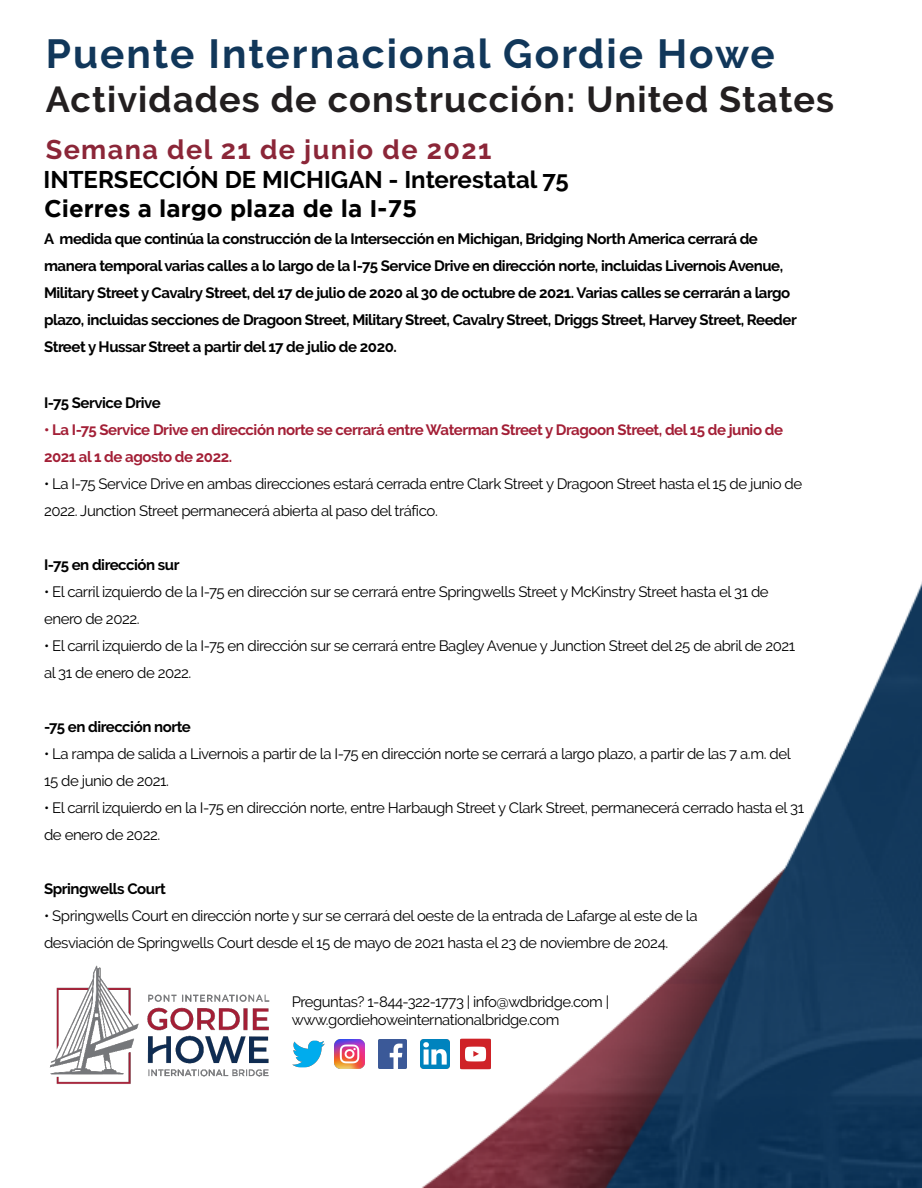
<style>
.page{position:relative;width:922px;height:1188px;background:#fff}
.page>*{position:absolute;margin:0;border:0;box-sizing:border-box;transform-origin:0 0}
.t1{font:700 40.5px "Raleway";letter-spacing:.05em;color:#11375a}
.t2{font:700 36px "Raleway";letter-spacing:.03em;color:#231f20}
.t3{font:700 27px "Raleway";letter-spacing:.05em;color:#8b2638}
.t4{font:700 24px "Raleway";color:#000}
.t5{font:700 24px "Gotham";color:#000}
.t6{font:15px/27px "Raleway";letter-spacing:-.03em;color:#000}
.t7{font:700 15px/27px "Raleway";letter-spacing:-.03em;color:#000}
.t8{font:700 15px/27px "Raleway";letter-spacing:-.03em;color:#a31f36}
</style>
<div class="page">
<img style="left:334px;top:584px;width:587px;height:603px">
<img style="left:292px;top:1040px;width:33px;height:28px">
<img style="left:378px;top:1040px;width:28px;height:28px">
<img style="left:420px;top:1040px;width:29px;height:28px">
<img style="left:460px;top:1038px;width:32px;height:32px">
<img style="left:335px;top:1039px;width:29px;height:30px">
<img style="left:49px;top:965px;width:221px;height:119px">
<h1 class="t1" style="left:46px;top:31px;width:730px">Puente Internacional Gordie Howe</h1>
<h2 class="t2" style="left:46px;top:78px;width:789px">Actividades de construcción: United States</h2>
<h3 class="t3" style="left:46px;top:134px;width:447px">Semana del 21 de junio de 2021</h3>
<h3 class="t4" style="left:43px;top:166px;width:526px">INTERSECCIÓN DE MICHIGAN - Interestatal 75</h3>
<h3 class="t5" style="left:44px;top:195px;width:375px">Cierres a largo plaza de la I-75</h3>
<p class="t7" style="left:44px;top:225px;width:754px">A medida que continúa la construcción de la Intersección en Michigan, Bridging North America cerrará de manera temporal varias calles a lo largo de la I-75 Service Drive en dirección norte, incluidas Livernois Avenue, Military Street y Cavalry Street, del 17 de julio de 2020 al 30 de octubre de 2021. Varias calles se cerrarán a largo plazo, incluidas secciones de Dragoon Street, Military Street, Cavalry Street, Driggs Street, Harvey Street, Reeder Street y Hussar Street a partir del 17 de julio de 2020.</p>
<p class="t7" style="left:44px;top:389px;width:118px">I-75 Service Drive</p>
<p class="t8" style="left:44px;top:416px;width:740px">• La I-75 Service Drive en dirección norte se cerrará entre Waterman Street y Dragoon Street, del 15 de junio de<br>2021 al 1 de agosto de 2022.</p>
<p class="t6" style="left:44px;top:470px;width:759px">• La I-75 Service Drive en ambas direcciones estará cerrada entre Clark Street y Dragoon Street hasta el 15 de junio de<br>2022. Junction Street permanecerá abierta al paso del tráfico.</p>
<p class="t7" style="left:44px;top:551px;width:137px">I-75 en dirección sur</p>
<p class="t6" style="left:44px;top:578px;width:726px">• El carril izquierdo de la I-75 en dirección sur se cerrará entre Springwells Street y McKinstry Street hasta el 31 de enero de 2022.</p>
<p class="t6" style="left:44px;top:632px;width:752px">• El carril izquierdo de la I-75 en dirección sur se cerrará entre Bagley Avenue y Junction Street del 25 de abril de 2021 al 31 de enero de 2022.</p>
<p class="t7" style="left:44px;top:713px;width:148px">-75 en dirección norte</p>
<p class="t6" style="left:44px;top:740px;width:748px">• La rampa de salida a Livernois a partir de la I-75 en dirección norte se cerrará a largo plazo, a partir de las 7 a.m. del<br>15 de junio de 2021.</p>
<p class="t6" style="left:44px;top:794px;width:761px">• El carril izquierdo en la I-75 en dirección norte, entre Harbaugh Street y Clark Street, permanecerá cerrado hasta el 31 de enero de 2022.</p>
<p class="t7" style="left:44px;top:875px;width:123px">Springwells Court</p>
<p class="t6" style="left:44px;top:902px;width:655px">• Springwells Court en dirección norte y sur se cerrará del oeste de la entrada de Lafarge al este de la desviación de Springwells Court desde el 15 de mayo de 2021 hasta el 23 de noviembre de 2024.</p>
<p class="t6" style="left:291px;top:993px;width:319px;line-height:18px">Preguntas? 1-844-322-1773 | info@wdbridge.com | www.gordiehoweinternationalbridge.com</p>
</div>
